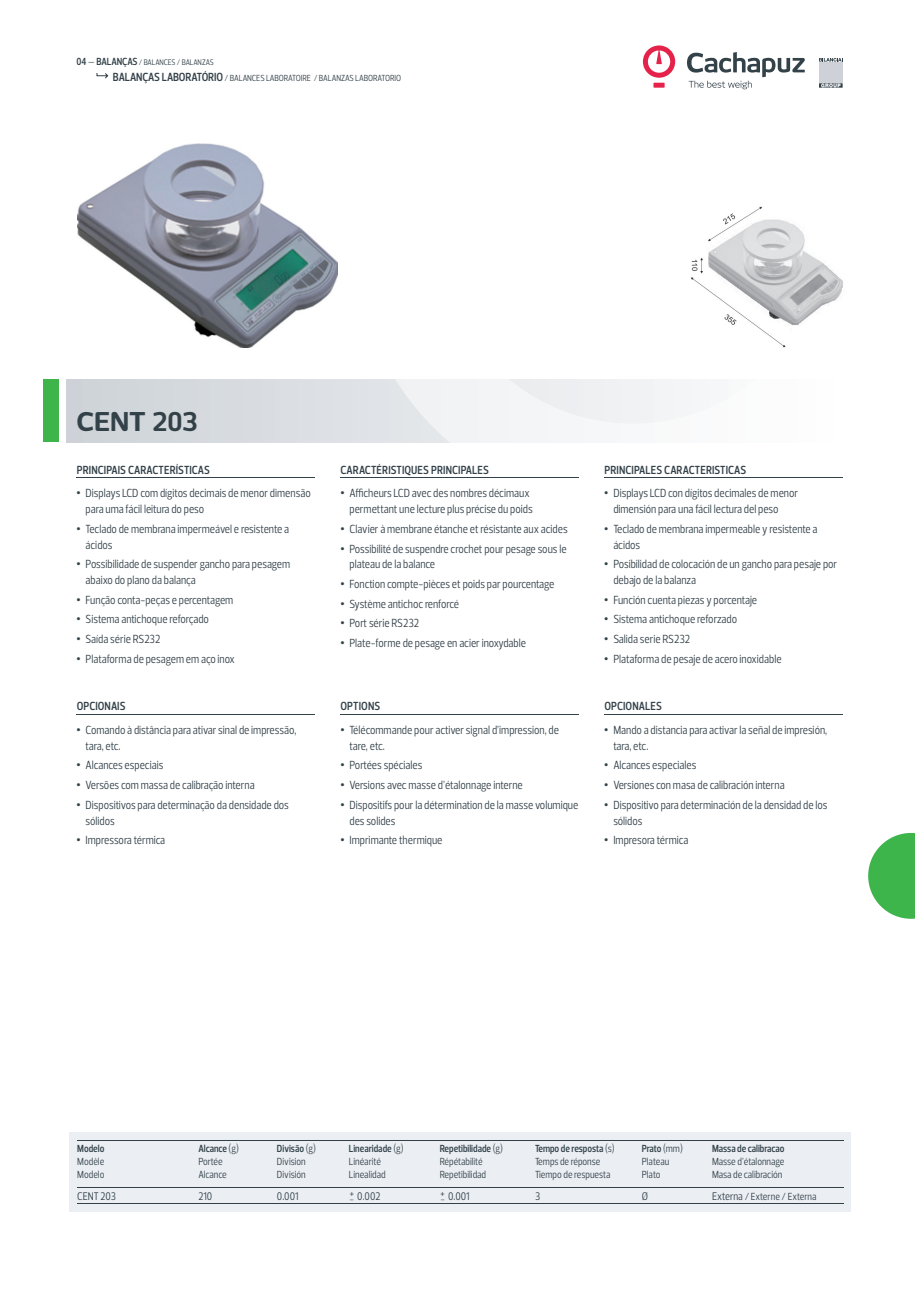
<style>
.page{position:relative;width:915px;height:1297px;background:#fff}
.page>*{position:absolute;margin:0;border:0;box-sizing:border-box;transform-origin:0 0}
.t1{font:700 25.5px "New June";color:#334149}
.t2{font:12px/15.8px "Prelo Condensed";color:#334149}
.t3{font:600 12px "Prelo Condensed";letter-spacing:.005em;color:#334149}
.Tabela{font:11.25px "Prelo Condensed";color:#334149}
.Tabela_Topo{font:10.5px/12.8px "Prelo Condensed";color:#334149}
.Tabela_Topo-2{font:600 10.5px "Prelo Condensed";color:#334149}
.Tabela-2{font:10.5px "Prelo Condensed";color:#334149}
.t4{font:9px "Prelo Condensed";letter-spacing:-.01em;color:#334149}
.t5{font:8.25px "Prelo Condensed";letter-spacing:-.015em;color:#334149}
.s1{font-weight:600;font-size:10.5px}
.s2{font-size:10.5px}
.s3{font-weight:600;font-size:12px}
.s4{font-family:"Arial"}
.s5{font-weight:400}
.s6{font-size:11.25px}
</style>
<div class="page">
<div style="left:67px;top:379px;width:775px;height:63px;background:#d7dbe0"></div>
<svg style="left:387px;top:379px;width:455px;height:63px;background:#f3f4f6"></svg>
<div style="left:43px;top:379px;width:16px;height:63px;background:#3db54a"></div>
<svg style="left:868px;top:833px;width:46px;height:86px"></svg>
<svg style="left:97px;top:73px;width:11px;height:6px"></svg>
<svg style="left:687px;top:52px;width:117px;height:37px"></svg>
<svg style="left:642px;top:45px;width:33px;height:33px"></svg>
<div style="left:653px;top:83px;width:11px;height:5px;background:#e5234a"></div>
<svg style="left:819px;top:58px;width:23px;height:30px"></svg>
<hr style="left:77px;top:478px;width:238px;height:1px;background:#334149">
<hr style="left:340px;top:478px;width:238px;height:1px;background:#334149">
<hr style="left:604px;top:478px;width:238px;height:1px;background:#334149">
<div style="left:69px;top:1132px;width:781px;height:80px;background:#ebeff4"></div>
<hr style="left:77px;top:1187px;width:766px;height:1px;background:#334149">
<hr style="left:77px;top:1140px;width:766px;height:1px;background:#334149">
<hr style="left:77px;top:1203px;width:766px;height:1px;background:#334149">
<img style="left:77px;top:143px;width:260px;height:205px">
<img style="left:690px;top:206px;width:153px;height:142px">
<hr style="left:77px;top:714px;width:238px;height:1px;background:#334149">
<hr style="left:340px;top:714px;width:238px;height:1px;background:#334149">
<hr style="left:604px;top:714px;width:238px;height:1px;background:#334149">
<p class="t5" style="left:77px;top:57px;width:139px"><span class="s1">04</span> <span class="s2">—</span> <span class="s1">BALANÇAS</span>/ BALANCES / BALANZAS</p>
<p class="t4" style="left:113px;top:72px;width:289px"><span class="s3">BALANÇAS LABORATÓRIO</span> / BALANCES LABORATOIRE / BALANZAS LABORATORIO</p>
<p class="t1" style="left:77px;top:406px;width:122px">CENT 203</p>
<p class="t3" style="left:77px;top:462px;width:135px">PRINCIPAIS CARACTERÍSTICAS</p>
<p class="t3" style="left:340px;top:462px;width:150px">CARACTÉRISTIQUES PRINCIPALES</p>
<p class="t3" style="left:604px;top:462px;width:143px">PRINCIPALES CARACTERISTICAS</p>
<p class="t2" style="left:613px;top:485px;width:186px;text-indent:-9px"><span class="s4">•</span> Displays LCD con dígitos decimales de menor dimensión para una fácil lectura del peso</p>
<p class="t2" style="left:613px;top:521px;width:206px;text-indent:-9px"><span class="s4">•</span> Teclado de membrana impermeable y resistente a ácidos</p>
<p class="t2" style="left:613px;top:556px;width:225px;text-indent:-9px"><span class="s4">•</span> Posibilidad de colocación de un gancho para pesaje por debajo de la balanza</p>
<p class="t2" style="left:604px;top:592px;width:154px"><span class="s4">•</span> Función cuenta piezas y porcentaje</p>
<p class="t2" style="left:604px;top:611px;width:134px"><span class="s4">•</span> Sistema antichoque reforzado</p>
<p class="t2" style="left:604px;top:631px;width:87px"><span class="s4">•</span> Salida serie RS232</p>
<p class="t2" style="left:604px;top:651px;width:179px"><span class="s4">•</span> Plataforma de pesaje de acero inoxidable</p>
<p class="t2" style="left:86px;top:485px;width:226px;text-indent:-9px"><span class="s4">•</span> Displays LCD com dígitos decimais de menor dimensão para uma fácil leitura do peso</p>
<p class="t2" style="left:86px;top:521px;width:205px;text-indent:-9px"><span class="s4">•</span> Teclado de membrana impermeável e resistente a ácidos</p>
<p class="t2" style="left:86px;top:556px;width:206px;text-indent:-9px"><span class="s4">•</span> Possibilidade de suspender gancho para pesagem abaixo do plano da balança</p>
<p class="t2" style="left:77px;top:592px;width:158px"><span class="s4">•</span> Função conta-peças e percentagem</p>
<p class="t2" style="left:77px;top:611px;width:134px"><span class="s4">•</span> Sistema antichoque reforçado</p>
<p class="t2" style="left:77px;top:631px;width:85px"><span class="s4">•</span> Saída série RS232</p>
<p class="t2" style="left:77px;top:651px;width:160px"><span class="s4">•</span> Plataforma de pesagem em aço inox</p>
<p class="t2" style="left:340px;top:485px;width:194px;text-align:right"><span class="s4">•</span> Afficheurs LCD avec des nombres décimaux permettant une lecture plus précise du poids</p>
<p class="t2" style="left:340px;top:521px;width:229px"><span class="s4">•</span> Clavier à membrane étanche et résistante aux acides</p>
<p class="t2" style="left:349px;top:541px;width:218px;text-indent:-9px"><span class="s4">•</span> Possibilité de suspendre crochet pour pesage sous le plateau de la balance</p>
<p class="t2" style="left:340px;top:576px;width:215px"><span class="s4">•</span> Fonction compte-pièces et poids par pourcentage</p>
<p class="t2" style="left:340px;top:596px;width:120px"><span class="s4">•</span> Système antichoc renforcé</p>
<p class="t2" style="left:340px;top:615px;width:80px"><span class="s4">•</span> Port série RS232</p>
<p class="t2" style="left:340px;top:635px;width:187px"><span class="s4">•</span> Plate-forme de pesage en acier inoxydable</p>
<p class="t3" style="left:77px;top:699px;width:50px">OPCIONAIS</p>
<p class="t3" style="left:340px;top:699px;width:41px">OPTIONS</p>
<p class="t3" style="left:604px;top:699px;width:59px">OPCIONALES</p>
<p class="t2" style="left:86px;top:722px;width:212px;text-indent:-9px"><span class="s4">•</span> Comando à distância para ativar sinal de impressão, tara, etc.</p>
<p class="t2" style="left:77px;top:757px;width:88px"><span class="s4">•</span> Alcances especiais</p>
<p class="t2" style="left:77px;top:777px;width:179px"><span class="s4">•</span> Versões com massa de calibração interna</p>
<p class="t2" style="left:86px;top:797px;width:204px;text-indent:-9px"><span class="s4">•</span> Dispositivos para determinação da densidade dos sólidos</p>
<p class="t2" style="left:77px;top:832px;width:90px"><span class="s4">•</span> Impressora térmica</p>
<p class="t2" style="left:349px;top:722px;width:211px;text-indent:-9px"><span class="s4">•</span> Télécommande pour activer signal d’impression, de tare, etc.</p>
<p class="t2" style="left:340px;top:757px;width:83px"><span class="s4">•</span> Portées spéciales</p>
<p class="t2" style="left:340px;top:777px;width:184px"><span class="s4">•</span> Versions avec masse d’étalonnage interne</p>
<p class="t2" style="left:349px;top:797px;width:230px;text-indent:-9px"><span class="s4">•</span> Dispositifs pour la détermination de la masse volumique des solides</p>
<p class="t2" style="left:340px;top:832px;width:104px"><span class="s4">•</span> Imprimante thermique</p>
<p class="t2" style="left:613px;top:722px;width:215px;text-indent:-9px"><span class="s4">•</span> Mando a distancia para activar la señal de impresión, tara, etc.</p>
<p class="t2" style="left:604px;top:757px;width:93px"><span class="s4">•</span> Alcances especiales</p>
<p class="t2" style="left:604px;top:777px;width:182px"><span class="s4">•</span> Versiones con masa de calibración interna</p>
<p class="t2" style="left:613px;top:797px;width:215px;text-indent:-9px"><span class="s4">•</span> Dispositivo para determinación de la densidad de los sólidos</p>
<p class="t2" style="left:604px;top:832px;width:85px"><span class="s4">•</span> Impresora térmica</p>
<p class="Tabela_Topo-2" style="left:77px;top:1142px;width:29px">Modelo</p>
<p class="Tabela_Topo" style="left:77px;top:1155px;width:29px">Modèle</p>
<p class="Tabela_Topo" style="left:77px;top:1168px;width:29px">Modelo</p>
<p class="Tabela_Topo-2" style="left:198px;top:1142px;width:42px">Alcance <span class="s5">(g)</span></p>
<p class="Tabela_Topo" style="left:198px;top:1155px;width:26px">Portée</p>
<p class="Tabela_Topo" style="left:198px;top:1168px;width:30px">Alcance</p>
<p class="Tabela_Topo-2" style="left:277px;top:1142px;width:40px">Divisão <span class="s5">(g)</span></p>
<p class="Tabela_Topo" style="left:277px;top:1155px;width:30px">Division<br>División</p>
<p class="Tabela_Topo-2" style="left:349px;top:1142px;width:56px">Linearidade <span class="s5">(g)</span></p>
<p class="Tabela_Topo" style="left:349px;top:1155px;width:34px">Linéarité</p>
<p class="Tabela_Topo" style="left:349px;top:1168px;width:38px">Linealidad</p>
<p class="Tabela_Topo-2" style="left:439px;top:1142px;width:65px">Repetibilidade <span class="s5">(g)</span></p>
<p class="Tabela_Topo" style="left:439px;top:1155px;width:44px">Répétabilité</p>
<p class="Tabela_Topo" style="left:439px;top:1168px;width:48px">Repetibilidad</p>
<p class="Tabela_Topo-2" style="left:535px;top:1142px;width:81px">Tempo de resposta <span class="s5">(s)</span></p>
<p class="Tabela_Topo" style="left:535px;top:1155px;width:77px">Temps de réponse<br>Tiempo de respuesta</p>
<p class="Tabela_Topo-2" style="left:641px;top:1142px;width:43px">Prato <span class="s5">(mm)</span></p>
<p class="Tabela_Topo" style="left:641px;top:1155px;width:29px">Plateau</p>
<p class="Tabela_Topo" style="left:641px;top:1168px;width:20px">Plato</p>
<p class="Tabela_Topo-2" style="left:711px;top:1142px;width:74px">Massa de calibracao</p>
<p class="Tabela_Topo" style="left:711px;top:1155px;width:74px">Masse d’étalonnage</p>
<p class="Tabela_Topo" style="left:711px;top:1168px;width:72px">Masa de calibración</p>
<p class="Tabela" style="left:77px;top:1189px;width:40px">CENT 203</p>
<p class="Tabela" style="left:198px;top:1189px;width:15px">210</p>
<p class="Tabela" style="left:277px;top:1189px;width:23px">0.001</p>
<p class="Tabela" style="left:349px;top:1187px;width:6px">+</p>
<p class="Tabela" style="left:440px;top:1189px;width:31px">_ 0.001</p>
<p class="Tabela" style="left:641px;top:1189px;width:8px">Ø</p>
<p class="Tabela-2" style="left:711px;top:1190px;width:106px"><span class="s6">Externa</span> / Externe / Externa</p>
<p class="Tabela" style="left:349px;top:1189px;width:32px">_ 0.002</p>
<p class="Tabela" style="left:535px;top:1189px;width:7px">3</p>
<p class="Tabela" style="left:440px;top:1187px;width:6px">+</p>
</div>
